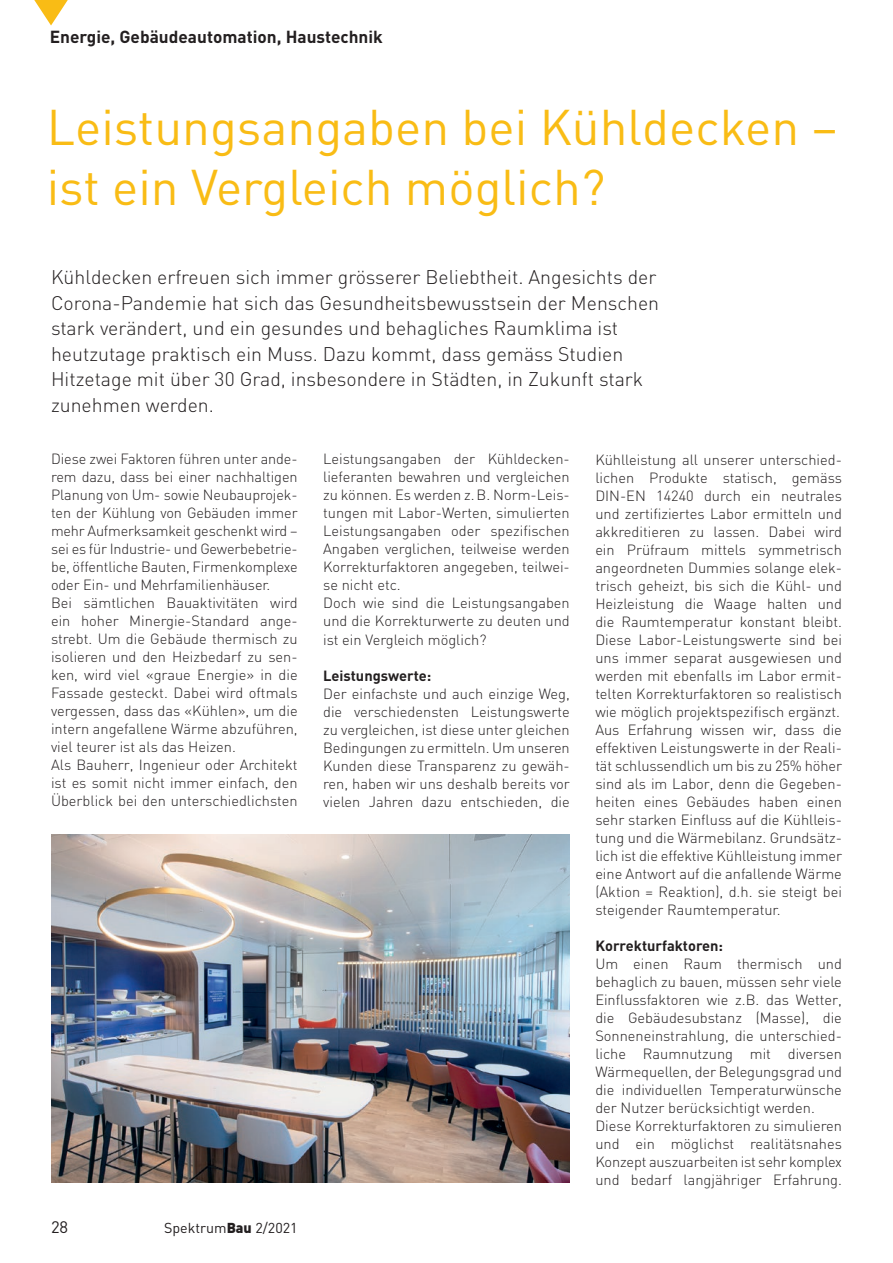
<style>
.page{position:relative;width:893px;height:1263px;background:#fff}
.page>*{position:absolute;margin:0;border:0;box-sizing:border-box;transform-origin:0 0}
.t1{font:49.5px/60px "DIN";color:#f9bc15}
.t2{font:300 19.5px/25.5px "DIN";color:#231f20}
.t3{font:700 17.25px "DIN";color:#231f20}
.t4{font:16.5px "DIN";color:#231f20}
.t5{font:300 14.7px/18px "DIN";color:#231f20}
.t6{font:700 14.7px "DIN";color:#231f20}
.t7{font:14.25px "DIN";color:#231f20}
.s1{font-weight:900}
</style>
<div class="page">
<svg style="left:34px;top:0;width:34px;height:26px"></svg>
<img style="left:51px;top:834px;width:519px;height:349px">
<p class="t3" style="left:50px;top:25px;width:335px">Energie, Gebäudeautomation, Haustechnik</p>
<h1 class="t1" style="left:47px;top:96px;width:792px">Leistungsangaben bei Kühldecken – ist ein Vergleich möglich?</h1>
<p class="t2" style="left:51px;top:264px;width:610px">Kühldecken erfreuen sich immer grösserer Beliebtheit. Angesichts der Corona-Pandemie hat sich das Gesundheitsbewusstsein der Menschen stark verändert, und ein gesundes und behagliches Raumklima ist heutzutage praktisch ein Muss. Dazu kommt, dass gemäss Studien Hitzetage mit über 30 Grad, insbesondere in Städten, in Zukunft stark zunehmen werden.</p>
<p class="t5" style="left:51px;top:450px;width:248px">Diese zwei Faktoren führen unter ande&shy;rem dazu, dass bei einer nachhaltigen Planung von Um- sowie Neubauprojek&shy;ten der Kühlung von Gebäuden immer mehr Aufmerksamkeit geschenkt wird – sei es für Industrie- und Gewerbebetrie&shy;be, öffentliche Bauten, Firmenkomplexe oder Ein- und Mehrfamilienhäuser.<br>Bei sämtlichen Bauaktivitäten wird ein hoher Minergie-Standard ange&shy;strebt. Um die Gebäude thermisch zu isolieren und den Heizbedarf zu sen&shy;ken, wird viel «graue Energie» in die Fassade gesteckt. Dabei wird oftmals vergessen, dass das «Kühlen», um die intern angefallene Wärme abzuführen, viel teurer ist als das Heizen.<br>Als Bauherr, Ingenieur oder Architekt ist es somit nicht immer einfach, den Überblick bei den unterschiedlichsten</p>
<p class="t5" style="left:323px;top:450px;width:248px">Leistungsangaben der Kühldecken&shy;lieferanten bewahren und vergleichen zu können. Es werden z.B. Norm-Leis&shy;tungen mit Labor-Werten, simulierten Leistungsangaben oder spezifischen Angaben verglichen, teilweise werden Korrekturfaktoren angegeben, teilwei&shy;se nicht etc.<br>Doch wie sind die Leistungsangaben und die Korrekturwerte zu deuten und ist ein Vergleich möglich?</p>
<p class="t6" style="left:323px;top:666px;width:110px">Leistungswerte:</p>
<p class="t5" style="left:323px;top:684px;width:248px;text-align:justify">Der einfachste und auch einzige Weg, die verschiedensten Leistungswerte zu vergleichen, ist diese unter gleichen Bedingungen zu ermitteln. Um unseren Kunden diese Transparenz zu gewäh&shy;ren, haben wir uns deshalb bereits vor vielen Jahren dazu entschieden, die</p>
<p class="t4" style="left:51px;top:1217px;width:19px">28</p>
<p class="t7" style="left:164px;top:1219px;width:135px">Spektrum<span class="s1">Bau</span> 2/2021</p>
<p class="t5" style="left:595px;top:450px;width:248px">Kühlleistung all unserer unterschied&shy;lichen Produkte statisch, gemäss DIN-EN 14240 durch ein neutrales und zertifiziertes Labor ermitteln und akkreditieren zu lassen. Dabei wird ein Prüfraum mittels symmetrisch angeordneten Dummies solange elek&shy;trisch geheizt, bis sich die Kühl- und Heizleistung die Waage halten und die Raumtemperatur konstant bleibt.<br>Diese Labor-Leistungswerte sind bei uns immer separat ausgewiesen und werden mit ebenfalls im Labor ermit&shy;telten Korrekturfaktoren so realistisch wie möglich projektspezifisch ergänzt.<br>Aus Erfahrung wissen wir, dass die effektiven Leistungswerte in der Reali&shy;tät schlussendlich um bis zu 25% höher sind als im Labor, denn die Gegeben&shy;heiten eines Gebäudes haben einen sehr starken Einfluss auf die Kühlleis&shy;tung und die Wärmebilanz. Grundsätz&shy;lich ist die effektive Kühlleistung immer eine Antwort auf die anfallende Wärme (Aktion = Reaktion), d.h. sie steigt bei steigender Raumtemperatur.</p>
<p class="t6" style="left:595px;top:936px;width:129px">Korrekturfaktoren:</p>
<p class="t5" style="left:595px;top:954px;width:248px">Um einen Raum thermisch und behaglich zu bauen, müssen sehr viele Einflussfaktoren wie z.B. das Wetter, die Gebäudesubstanz (Masse), die Sonneneinstrahlung, die unterschied&shy;liche Raumnutzung mit diversen Wärmequellen, der Belegungsgrad und die individuellen Temperaturwünsche der Nutzer berücksichtigt werden.<br>Diese Korrekturfaktoren zu simulieren und ein möglichst realitätsnahes Konzept auszuarbeiten ist sehr komplex und bedarf langjähriger Erfahrung.</p>
</div>
